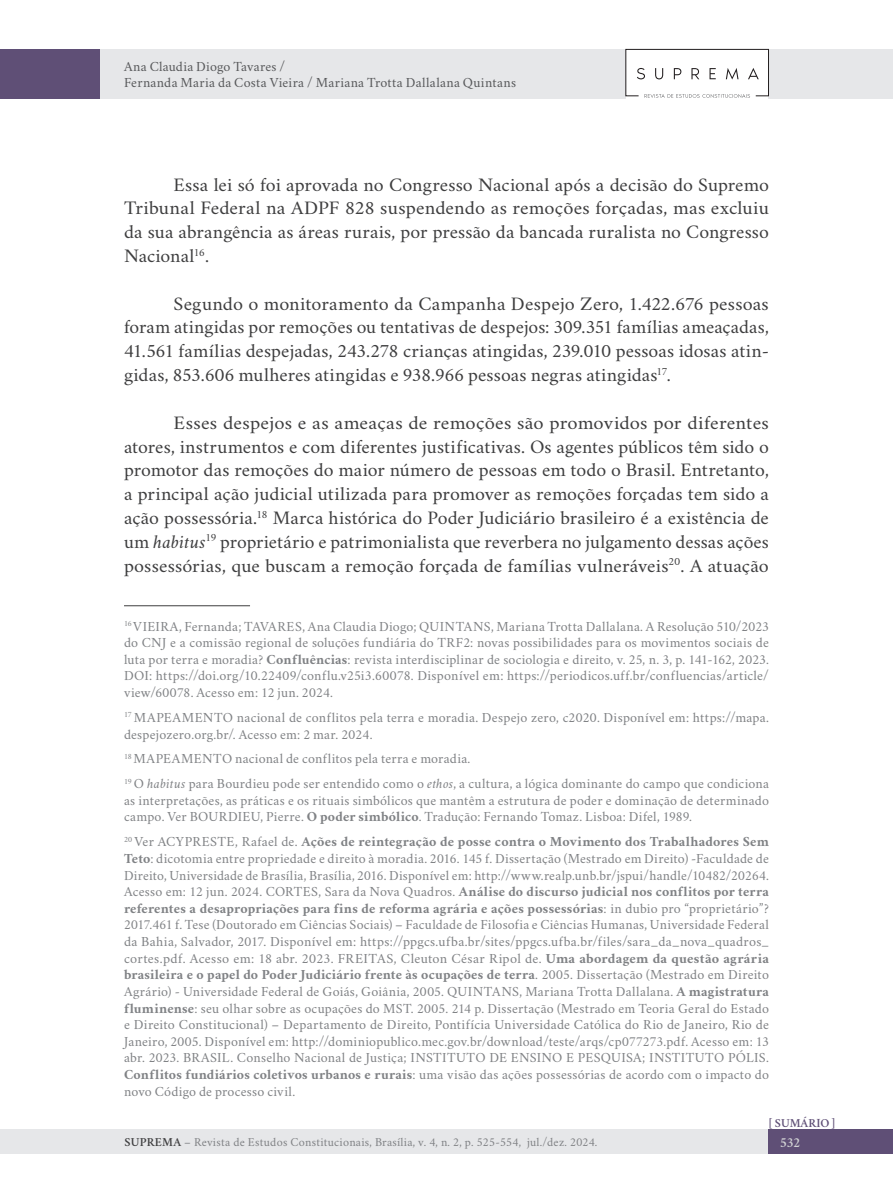
<style>
.page{position:relative;width:893px;height:1191px;background:#fff}
.page>*{position:absolute;margin:0;border:0;box-sizing:border-box;transform-origin:0 0}
.texto_corrido_pt{font:19.25px/23.8px "Crimson";letter-spacing:.005em;color:#3e3e3f;text-align:justify;scale:1.07 1}
.texto_corrido_pt-2{font:19.25px/23.8px "Crimson";letter-spacing:.005em;color:#3e3e3f;text-align:justify;scale:1.05 1}
.texto_corrido_pt-3{font:19.25px/23.8px "Crimson";letter-spacing:.005em;color:#3e3e3f;text-align:justify;scale:1.04 1}
.FOOTNOTE{font:14px/16.6px "Crimson";letter-spacing:.015em;color:#808285;text-align:justify}
.t1{font:14px/15.8px "Crimson";letter-spacing:.02em;color:#57585a}
.t2{font:600 14px "Crimson";color:#d1d2d4}
.t3{font:12.25px "Crimson";letter-spacing:.02em;color:#808285}
.t4{font:600 12.25px "Crimson";color:#5f4f76}
.s1{font-style:italic}
.s2{font-weight:700}
.s3{font-weight:600;color:#3e3e3f}
</style>
<div class="page">
<div style="left:0;top:1129px;width:790px;height:25px;background:#e6e7e9"></div>
<div style="left:0;top:49px;width:892px;height:50px;background:#e6e7e9"></div>
<div style="left:768px;top:1129px;width:124px;height:25px;background:#5f4f76"></div>
<div style="left:0;top:49px;width:99px;height:50px;background:#5f4f76"></div>
<div style="left:626px;top:50px;width:142px;height:49px;background:#fff"></div>
<svg style="left:625px;top:48px;width:144px;height:50px"></svg>
<hr style="left:124px;top:605px;width:126px;height:1px;background:#3e3e3f">
<p class="t1" style="left:124px;top:57px;width:394px">Ana Claudia Diogo Tavares /<br>Fernanda Maria da Costa Vieira / Mariana Trotta Dallalana Quintans</p>
<p class="texto_corrido_pt-3" style="left:124px;top:170px;width:622px;text-indent:50px">Essa lei só foi aprovada no Congresso Nacional após a decisão do Supremo Tribunal Federal na ADPF 828 suspendendo as remoções forçadas, mas excluiu da sua abrangência as áreas rurais, por pressão da bancada ruralista no Congresso Nacional<sup>16</sup>.</p>
<p class="texto_corrido_pt-2" style="left:124px;top:289px;width:616px;text-indent:50px">Segundo o monitoramento da Campanha Despejo Zero, 1.422.676 pessoas foram atingidas por remoções ou tentativas de despejos: 309.351 famílias ameaçadas, 41.561 famílias despejadas, 243.278 crianças atingidas, 239.010 pessoas idosas atin&shy;gidas, 853.606 mulheres atingidas e 938.966 pessoas negras atingidas<sup>17</sup>.</p>
<p class="texto_corrido_pt" style="left:124px;top:408px;width:604px;text-indent:50px">Esses despejos e as ameaças de remoções são promovidos por diferentes atores, instrumentos e com diferentes justificativas. Os agentes públicos têm sido o promotor das remoções do maior número de pessoas em todo o Brasil. Entretanto, a principal ação judicial utilizada para promover as remoções forçadas tem sido a ação possessória.<sup>18</sup> Marca histórica do Poder Judiciário brasileiro é a existência de um <span class="s1">habitus</span><sup>19</sup> proprietário e patrimonialista que reverbera no julgamento dessas ações possessórias, que buscam a remoção forçada de famílias vulneráveis<sup>20</sup>. A atuação</p>
<p class="FOOTNOTE" style="left:124px;top:616px;width:646px"><sup>16</sup> VIEIRA, Fernanda; TAVARES, Ana Claudia Diogo; QUINTANS, Mariana Trotta Dallalana. A Resolução 510/2023 do CNJ e a comissão regional de soluções fundiária do TRF2: novas possibilidades para os movimentos sociais de luta por terra e moradia? <span class="s2">Confluências</span>: revista interdisciplinar de sociologia e direito, v. 25, n. 3, p. 141-162, 2023.<br>DOI: https://doi.org/10.22409/conflu.v25i3.60078. Disponível em: https://periodicos.uff.br/confluencias/article/ view/60078. Acesso em: 12 jun. 2024.</p>
<p class="FOOTNOTE" style="left:124px;top:707px;width:646px"><sup>17</sup> MAPEAMENTO nacional de conflitos pela terra e moradia. Despejo zero, c2020. Disponível em: https://mapa. despejozero.org.br/. Acesso em: 2 mar. 2024.</p>
<p class="FOOTNOTE" style="left:124px;top:748px;width:348px"><sup>18</sup> MAPEAMENTO nacional de conflitos pela terra e moradia.</p>
<p class="FOOTNOTE" style="left:124px;top:773px;width:646px"><sup>19</sup> O <span class="s1">habitus</span> para Bourdieu pode ser entendido como o <span class="s1">ethos</span>, a cultura, a lógica dominante do campo que condiciona as interpretações, as práticas e os rituais simbólicos que mantêm a estrutura de poder e dominação de determinado campo. Ver BOURDIEU, Pierre. <span class="s2">O poder simbólico</span>. Tradução: Fernando Tomaz. Lisboa: Difel, 1989.</p>
<p class="FOOTNOTE" style="left:124px;top:831px;width:646px"><sup>20</sup> Ver ACYPRESTE, Rafael de. <span class="s2">Ações de reintegração de posse contra o Movimento dos Trabalhadores Sem Teto</span>: dicotomia entre propriedade e direito à moradia. 2016. 145 f. Dissertação (Mestrado em Direito) -Faculdade de Direito, Universidade de Brasília, Brasília, 2016. Disponível em: http://www.realp.unb.br/jspui/handle/10482/20264.<br>Acesso em: 12 jun. 2024. CORTES, Sara da Nova Quadros. <span class="s2">Análise do discurso judicial nos conflitos por terra referentes a desapropriações para fins de reforma agrária e ações possessórias</span>: in dubio pro “proprietário”?<br>2017.461 f. Tese (Doutorado em Ciências Sociais) – Faculdade de Filosofia e Ciências Humanas, Universidade Federal da Bahia, Salvador, 2017. Disponível em: https://ppgcs.ufba.br/sites/ppgcs.ufba.br/files/sara_da_nova_quadros_ cortes.pdf. Acesso em: 18 abr. 2023. FREITAS, Cleuton César Ripol de. <span class="s2">Uma abordagem da questão agrária brasileira e o papel do Poder Judiciário frente às ocupações de terra</span>. 2005. Dissertação (Mestrado em Direito Agrário) - Universidade Federal de Goiás, Goiânia, 2005. QUINTANS, Mariana Trotta Dallalana. <span class="s2">A magistratura fluminense</span>: seu olhar sobre as ocupações do MST. 2005. 214 p. Dissertação (Mestrado em Teoria Geral do Estado e Direito Constitucional) – Departamento de Direito, Pontifícia Universidade Católica do Rio de Janeiro, Rio de Janeiro, 2005. Disponível em: http://dominiopublico.mec.gov.br/download/teste/arqs/cp077273.pdf. Acesso em: 13 abr. 2023. BRASIL. Conselho Nacional de Justiça; INSTITUTO DE ENSINO E PESQUISA; INSTITUTO PÓLIS.<br><span class="s2">Conflitos fundiários coletivos urbanos e rurais</span>: uma visão das ações possessórias de acordo com o impacto do novo Código de processo civil.</p>
<p class="t4" style="left:769px;top:1114px;width:68px">[ SUMÁRIO ]</p>
<p class="t3" style="left:125px;top:1132px;width:474px"><span class="s3">SUPREMA</span> – Revista de Estudos Constitucionais, Brasília, v. 4, n. 2, p. 525-554, jul./dez. 2024.</p>
<p class="t2" style="left:780px;top:1132px;width:21px">532</p>
</div>
